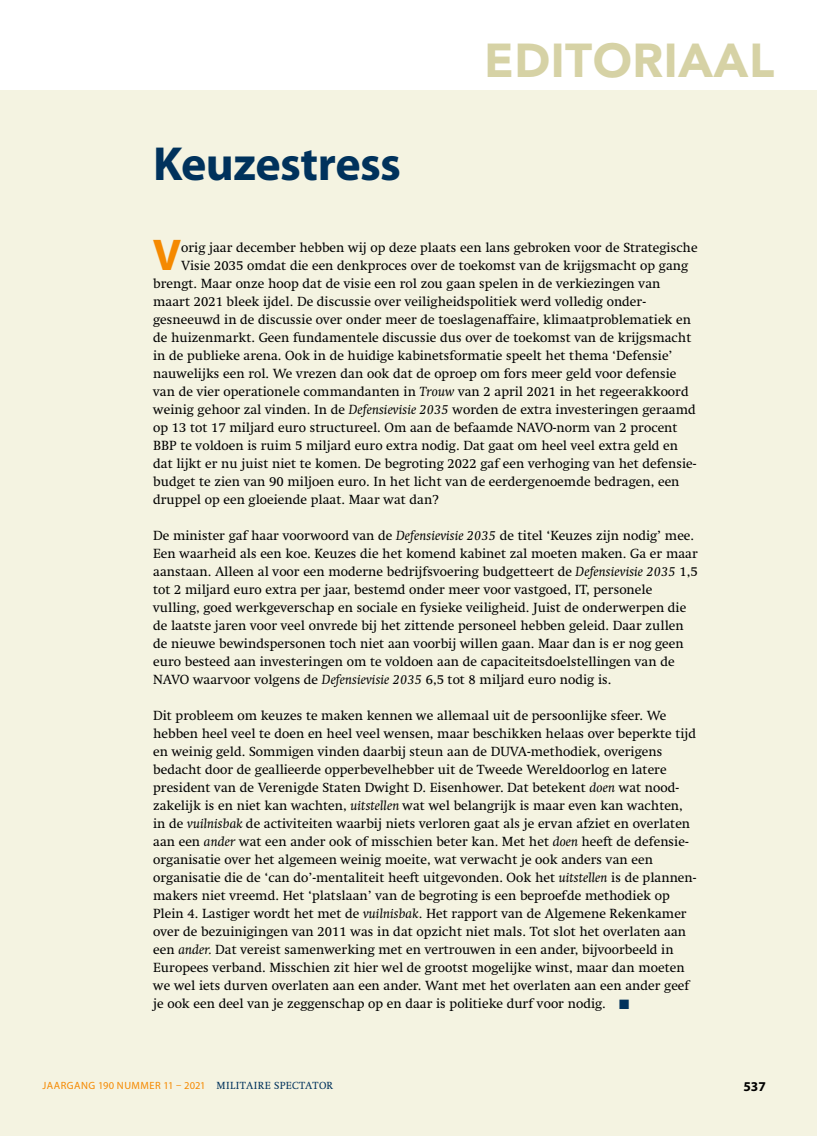
<style>
.page{position:relative;width:817px;height:1136px;background:#fff}
.page>*{position:absolute;margin:0;border:0;box-sizing:border-box;transform-origin:0 0}
.t1{font:700 48px "Myriad Pro";letter-spacing:-.01em;color:#00325c}
.t2{font:900 47.25px "Avenir LT Std";letter-spacing:.01em;color:#d6d2a5}
.t3{font:700 44.7px "Myriad Pro";color:#f58900}
.t4{font:13.5px/18px "Swift LT Std";color:#000}
.t5{font:700 13.5px "Myriad Pro";color:#000}
.t6{font:10.5px "Myriad Pro";letter-spacing:.045em;color:#f58900}
.s1{font-style:italic}
.s2{color:#00325c}
.s3{font-family:"Swift LT Std";color:#00325c}
</style>
<div class="page">
<div style="left:0;top:90px;width:816px;height:1045px;background:#f4f3e1"></div>
<h1 class="t1" style="left:153px;top:133px;width:249px">Keuzestress</h1>
<h2 class="t2" style="left:484px;top:32px;width:292px">EDITORIAAL</h2>
<h3 class="t3" style="left:153px;top:226px;width:30px">V</h3>
<p class="t4" style="left:181px;top:239px;width:518px">orig jaar december hebben wij op deze plaats een lans gebroken voor de Strategische</p>
<p class="t4" style="left:181px;top:257px;width:508px">Visie 2035 omdat die een denkproces over de toekomst van de krijgsmacht op gang</p>
<p class="t4" style="left:153px;top:275px;width:508px">brengt. Maar onze hoop dat de visie een rol zou gaan spelen in de verkiezingen van</p>
<p class="t4" style="left:153px;top:293px;width:494px">maart 2021 bleek ijdel. De discussie over veiligheidspolitiek werd volledig onder-</p>
<p class="t4" style="left:153px;top:311px;width:539px">gesneeuwd in de discussie over onder meer de toeslagenaffaire, klimaatproblematiek en</p>
<p class="t4" style="left:153px;top:329px;width:539px">de huizenmarkt. Geen fundamentele discussie dus over de toekomst van de krijgsmacht</p>
<p class="t4" style="left:153px;top:347px;width:521px">in de publieke arena. Ook in de huidige kabinetsformatie speelt het thema ‘Defensie’</p>
<p class="t4" style="left:153px;top:365px;width:525px">nauwelijks een rol. We vrezen dan ook dat de oproep om fors meer geld voor defensie</p>
<p class="t4" style="left:153px;top:383px;width:537px">van de vier operationele commandanten in <span class="s1">Trouw</span> van 2 april 2021 in het regeerakkoord</p>
<p class="t4" style="left:153px;top:401px;width:544px">weinig gehoor zal vinden. In de <span class="s1">Defensievisie 2035</span> worden de extra investeringen geraamd</p>
<p class="t4" style="left:153px;top:419px;width:526px">op 13 tot 17 miljard euro structureel. Om aan de befaamde NAVO-norm van 2 procent</p>
<p class="t4" style="left:153px;top:437px;width:526px">BBP te voldoen is ruim 5 miljard euro extra nodig. Dat gaat om heel veel extra geld en</p>
<p class="t4" style="left:153px;top:455px;width:544px">dat lijkt er nu juist niet te komen. De begroting 2022 gaf een verhoging van het defensie-</p>
<p class="t4" style="left:153px;top:473px;width:527px">budget te zien van 90 miljoen euro. In het licht van de eerdergenoemde bedragen, een</p>
<p class="t4" style="left:153px;top:491px;width:287px">druppel op een gloeiende plaat. Maar wat dan?</p>
<p class="t4" style="left:153px;top:527px;width:546px">De minister gaf haar voorwoord van de <span class="s1">Defensievisie 2035</span> de titel ‘Keuzes zijn nodig’ mee.<br>Een waarheid als een koe. Keuzes die het komend kabinet zal moeten maken. Ga er maar aanstaan. Alleen al voor een moderne bedrijfsvoering budgetteert de <span class="s1">Defensievisie 2035</span> 1,5 tot 2 miljard euro extra per jaar, bestemd onder meer voor vastgoed, IT, personele vulling, goed werkgeverschap en sociale en fysieke veiligheid. Juist de onderwerpen die de laatste jaren voor veel onvrede bij het zittende personeel hebben geleid. Daar zullen de nieuwe bewindspersonen toch niet aan voorbij willen gaan. Maar dan is er nog geen euro besteed aan investeringen om te voldoen aan de capaciteitsdoelstellingen van de NAVO waarvoor volgens de <span class="s1">Defensievisie 2035</span> 6,5 tot 8 miljard euro nodig is.</p>
<p class="t4" style="left:153px;top:707px;width:544px">Dit probleem om keuzes te maken kennen we allemaal uit de persoonlijke sfeer. We hebben heel veel te doen en heel veel wensen, maar beschikken helaas over beperkte tijd en weinig geld. Sommigen vinden daarbij steun aan de DUVA-methodiek, overigens bedacht door de geallieerde opperbevelhebber uit de Tweede Wereldoorlog en latere president van de Verenigde Staten Dwight D. Eisenhower. Dat betekent <span class="s1">doen</span> wat nood&shy;zakelijk is en niet kan wachten, <span class="s1">uitstellen</span> wat wel belangrijk is maar even kan wachten, in de <span class="s1">vuilnisbak</span> de activiteiten waarbij niets verloren gaat als je ervan afziet en overlaten aan een <span class="s1">ander</span> wat een ander ook of misschien beter kan. Met het <span class="s1">doen</span> heeft de defensie&shy;organisatie over het algemeen weinig moeite, wat verwacht je ook anders van een organisatie die de ‘can do’-mentaliteit heeft uitgevonden. Ook het <span class="s1">uitstellen</span> is de plannen&shy;makers niet vreemd. Het ‘platslaan’ van de begroting is een beproefde methodiek op Plein 4. Lastiger wordt het met de <span class="s1">vuilnisbak</span>. Het rapport van de Algemene Rekenkamer over de bezuinigingen van 2011 was in dat opzicht niet mals. Tot slot het overlaten aan een <span class="s1">ander.</span> Dat vereist samenwerking met en vertrouwen in een ander, bijvoorbeeld in Europees verband. Misschien zit hier wel de grootst mogelijke winst, maar dan moeten we wel iets durven overlaten aan een ander. Want met het overlaten aan een ander geef je ook een deel van je zeggenschap op en daar is politieke durf voor nodig. <span class="s2">■</span></p>
<p class="t6" style="left:43px;top:1078px;width:292px">JAARGANG 190 NUMMER 11 – 2021 <span class="s3">MILITAIRE SPECTATOR</span></p>
<p class="t5" style="left:743px;top:1077px;width:24px">537</p>
</div>
